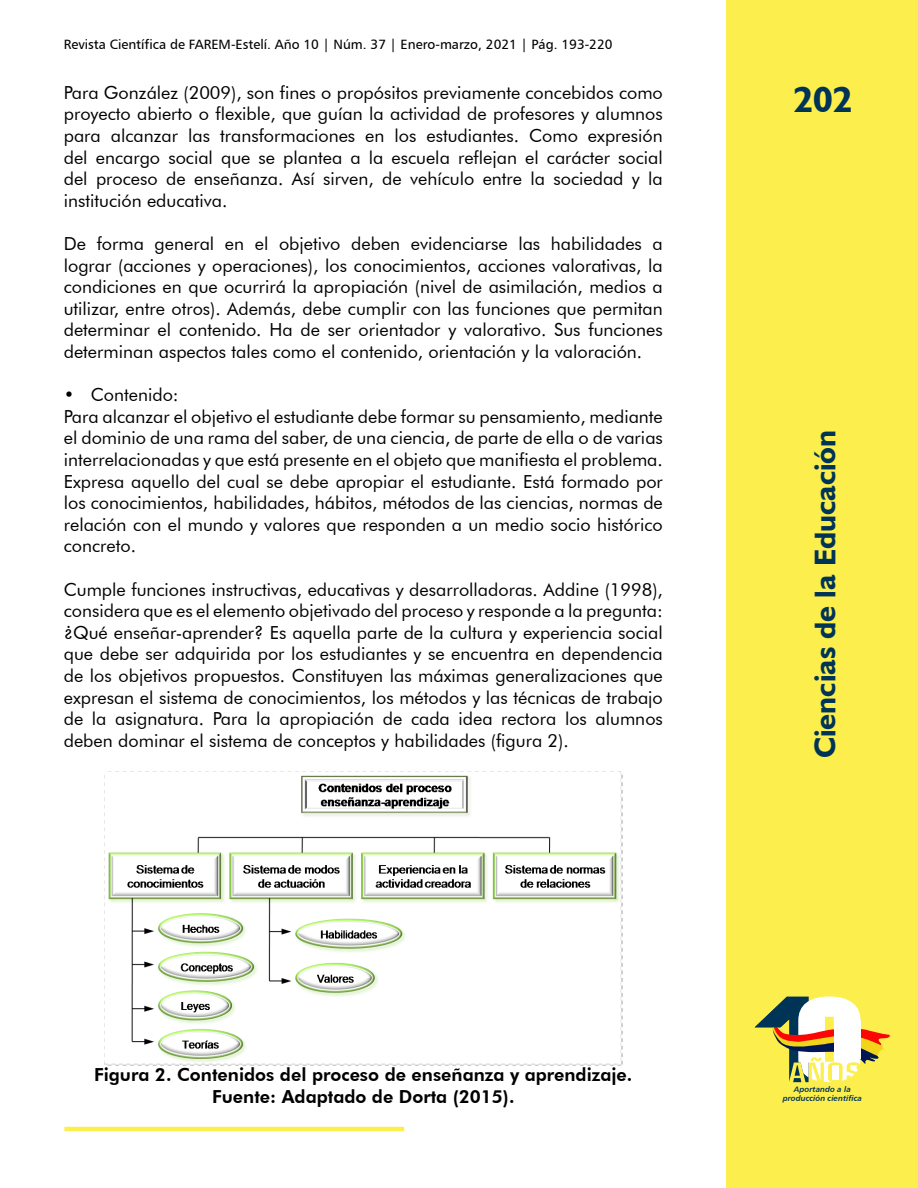
<style>
.page{position:relative;width:918px;height:1188px;background:#fff}
.page>*{position:absolute;margin:0;border:0;box-sizing:border-box;transform-origin:0 0}
.t1{font:700 36px "Humanist 521 BT";color:#003457}
.t2{font:700 30px "Humanist 521 BT";color:#003457}
.t3{font:18px/21.6px "Futura BT";color:#000;text-align:justify}
.t4{font:800 18px/21.6px "Futura BT";color:#000;text-align:center}
.t5{font:13.5px "Humanist 777 BT Roman B";color:#000}
.t6{font:7.8px/9.4px "Humanist 777 BT Bold Italic B";color:#003457;text-align:center}
</style>
<div class="page">
<div style="left:727px;top:0;width:191px;height:1188px;background:#fcee4c"></div>
<hr style="left:64px;top:1127px;width:340px;height:4px;background:#fcee4c">
<svg style="left:755px;top:996px;width:135px;height:86px"></svg>
<div style="left:834px;top:1021px;width:26px;height:38px;background:#fff"></div>
<img style="left:104px;top:772px;width:518px;height:293px">
<p class="t5" style="left:64px;top:36px;width:550px">Revista Científica de FAREM-Estelí. Año 10 | Núm. 37 | Enero-marzo, 2021 | Pág. 193-220</p>
<p class="t3" style="left:64px;top:81px;width:601px">Para González (2009), son fines o propósitos previamente concebidos como proyecto abierto o flexible, que guían la actividad de profesores y alumnos para alcanzar las transformaciones en los estudiantes. Como expresión del encargo social que se plantea a la escuela reflejan el carácter social del proceso de enseñanza. Así sirven, de vehículo entre la sociedad y la institución educativa.</p>
<p class="t3" style="left:64px;top:233px;width:601px">De forma general en el objetivo deben evidenciarse las habilidades a lograr (acciones y operaciones), los conocimientos, acciones valorativas, la condiciones en que ocurrirá la apropiación (nivel de asimilación, medios a utilizar, entre otros). Además, debe cumplir con las funciones que permitan determinar el contenido. Ha de ser orientador y valorativo. Sus funciones determinan aspectos tales como el contenido, orientación y la valoración.</p>
<p class="t3" style="left:64px;top:384px;width:601px;text-align:left">• Contenido:<br>Para alcanzar el objetivo el estudiante debe formar su pensamiento, mediante el dominio de una rama del saber, de una ciencia, de parte de ella o de varias interrelacionadas y que está presente en el objeto que manifiesta el problema.<br>Expresa aquello del cual se debe apropiar el estudiante. Está formado por los conocimientos, habilidades, hábitos, métodos de las ciencias, normas de relación con el mundo y valores que responden a un medio socio histórico concreto.</p>
<p class="t3" style="left:64px;top:578px;width:601px">Cumple funciones instructivas, educativas y desarrolladoras. Addine (1998), considera que es el elemento objetivado del proceso y responde a la pregunta: ¿Qué enseñar-aprender? Es aquella parte de la cultura y experiencia social que debe ser adquirida por los estudiantes y se encuentra en dependencia de los objetivos propuestos. Constituyen las máximas generalizaciones que expresan el sistema de conocimientos, los métodos y las técnicas de trabajo de la asignatura. Para la apropiación de cada idea rectora los alumnos deben dominar el sistema de conceptos y habilidades (figura 2).</p>
<h1 class="t1" style="left:794px;top:78px;width:60px">202</h1>
<h2 class="t2" style="left:807px;top:758px;width:330px;rotate:-90deg">Ciencias de la Educación</h2>
<p class="t4" style="left:94px;top:1064px;width:540px">Figura 2. Contenidos del proceso de enseñanza y aprendizaje.<br>Fuente: Adaptado de Dorta (2015).</p>
<p class="t6" style="left:783px;top:1084px;width:81px">Aportando a la producción científica</p>
</div>
